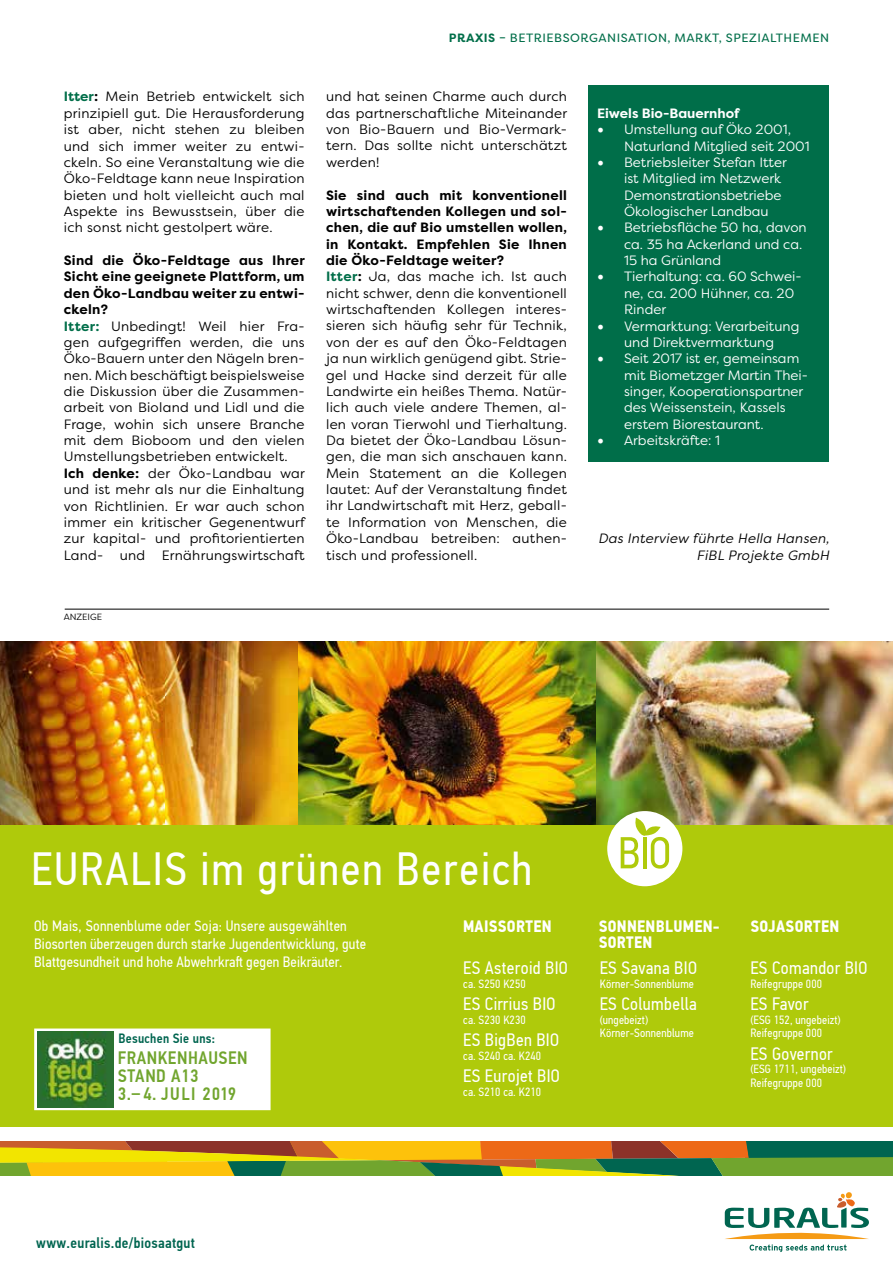
<style>
.page{position:relative;width:893px;height:1263px;background:#fff}
.page>*{position:absolute;margin:0;border:0;box-sizing:border-box;transform-origin:0 0}
.t1{font:46.5px "PF Din Text Cond Pro";letter-spacing:.04em;color:#fff}
.t2{font:18px "PF Din Text Cond Pro";letter-spacing:.02em;color:#fff}
.t3{font:500 18px/18px "PF Din Text Cond Pro";letter-spacing:.03em;color:#71a52e}
.t4{font:700 16.5px/16.5px "PF Din Text Cond Pro";letter-spacing:.02em;color:#fff}
.t5{font:15px/18px "PF Din Text Cond Pro";letter-spacing:.01em;color:#fff}
.t6{font:500 15px "PF Din Text Cond Pro";letter-spacing:.02em;color:#006550}
.t7{font:13.5px/16.4px "Filson Pro";letter-spacing:.02em;color:#000;text-align:justify}
.t8{font:13.5px/16.4px "Filson Pro";color:#fff}
.t9{font:italic 13.5px/16.4px "Filson Pro";letter-spacing:.02em;color:#000;text-align:right}
.t10{font:700 13.5px "Filson Pro";color:#fff}
.t11{font:500 13.5px "PF Din Text Cond Pro";letter-spacing:.02em;color:#006550}
.t12{font:12px/13.5px "PF Din Text Cond Pro";letter-spacing:.01em;color:#fff}
.t13{font:12px "Filson Pro";letter-spacing:.045em;color:#006e49}
.t14{font:9px "Filson Pro";color:#000}
.s1{font-weight:700}
.s2{font-weight:700;color:#006e49}
.s3{font-family:"Minion Pro";font-size:18px}
</style>
<div class="page">
<div style="left:588px;top:85px;width:241px;height:376px;background:#006e49"></div>
<svg style="left:725px;top:1192px;width:144px;height:60px"></svg>
<img style="left:0;top:641px;width:893px;height:184px">
<div style="left:0;top:825px;width:893px;height:301px;background:#afca0b"></div>
<div style="left:607px;top:811px;width:75px;height:75px;background:#fff;border-radius:50%"></div>
<svg style="left:621px;top:818px;width:48px;height:51px"></svg>
<div style="left:36px;top:1030px;width:233px;height:79px;background:#fff"></div>
<div style="left:34px;top:1028px;width:237px;height:82px;border:3px solid #fff"></div>
<svg style="left:0;top:1142px;width:893px;height:34px;background:#9d9125"></svg>
<img style="left:37px;top:1031px;width:77px;height:76px">
<hr style="left:65px;top:609px;width:764px;height:1px;background:#000">
<p class="t13" style="left:449px;top:33px;width:382px"><span class="s1">PRAXIS</span> – BETRIEBSORGANISATION, MARKT, SPEZIALTHEMEN</p>
<p class="t7" style="left:64px;top:89px;width:242px"><span class="s2">Itter</span><span class="s1">:</span> Mein Betrieb entwickelt sich prinzipiell gut. Die Herausforderung ist aber, nicht stehen zu bleiben und sich immer weiter zu entwi&shy;ckeln. So eine Veranstaltung wie die Öko-Feldtage kann neue Inspiration bieten und holt vielleicht auch mal Aspekte ins Bewusstsein, über die ich sonst nicht gestolpert wäre.</p>
<p class="t7" style="left:64px;top:253px;width:243px;text-align:left"><span class="s1">Sind die Öko-Feldtage aus Ihrer<br>Sicht eine geeignete Plattform, um den Öko-Landbau weiter zu entwi&shy;ckeln?<br></span><span class="s2">Itter:</span> Unbedingt! Weil hier Fra&shy;gen aufgegriffen werden, die uns<br>Öko-Bauern unter den Nägeln bren&shy;nen. Mich beschäftigt beispielsweise die Diskussion über die Zusammen&shy;arbeit von Bioland und Lidl und die<br>Frage, wohin sich unsere Branche mit dem Bioboom und den vielen<br>Umstellungsbetrieben entwickelt.<br><span class="s1">Ich denke:</span> der Öko-Landbau war und ist mehr als nur die Einhaltung von Richtlinien. Er war auch schon immer ein kritischer Gegenentwurf zur kapital- und profitorientierten<br>Land- und Ernährungswirtschaft</p>
<p class="t7" style="left:326px;top:89px;width:243px">und hat seinen Charme auch durch das partnerschaftliche Miteinander von Bio-Bauern und Bio-Vermark&shy;tern. Das sollte nicht unterschätzt werden!</p>
<p class="t7" style="left:326px;top:187px;width:242px;text-align:left"><span class="s1">Sie sind auch mit konventionell wirtschaftenden Kollegen und sol&shy;chen, die auf Bio umstellen wollen, in Kontakt. Empfehlen Sie Ihnen die Öko-Feldtage weiter?<br></span><span class="s2">Itter</span><span class="s1">:</span> Ja, das mache ich. Ist auch nicht schwer, denn die konventionell wirtschaftenden Kollegen interes&shy;sieren sich häufig sehr für Technik, von der es auf den Öko-Feldtagen ja nun wirklich genügend gibt. Strie&shy;gel und Hacke sind derzeit für alle Landwirte ein heißes Thema. Natür&shy;lich auch viele andere Themen, al&shy;len voran Tierwohl und Tierhaltung.<br>Da bietet der Öko-Landbau Lösun&shy;gen, die man sich anschauen kann.<br>Mein Statement an die Kollegen lautet: Auf der Veranstaltung findet ihr Landwirtschaft mit Herz, geball&shy;te Information von Menschen, die Öko-Landbau betreiben: authen&shy;tisch und professionell.</p>
<p class="t10" style="left:597px;top:106px;width:144px">Eiwels Bio-Bauernhof</p>
<p class="t8" style="left:624px;top:122px;width:187px;text-indent:-27px"><span class="s3">•</span> Umstellung auf Öko 2001,<br>Naturland Mitglied seit 2001</p>
<p class="t8" style="left:624px;top:154px;width:164px;text-indent:-27px"><span class="s3">•</span> Betriebsleiter Stefan Itter ist Mitglied im Netzwerk<br>Demonstrationsbetriebe<br>Ökologischer Landbau</p>
<p class="t8" style="left:624px;top:220px;width:184px;text-indent:-27px"><span class="s3">•</span> Betriebsfläche 50 ha, davon ca. 35 ha Ackerland und ca.<br>15 ha Grünland</p>
<p class="t8" style="left:624px;top:269px;width:179px;text-indent:-27px"><span class="s3">•</span> Tierhaltung: ca. 60 Schwei&shy;ne, ca. 200 Hühner, ca. 20<br>Rinder</p>
<p class="t8" style="left:597px;top:318px;width:204px;text-align:center"><span class="s3">•</span> Vermarktung: Verarbeitung und Direktvermarktung</p>
<p class="t8" style="left:624px;top:351px;width:185px;text-indent:-27px"><span class="s3">•</span> Seit 2017 ist er, gemeinsam mit Biometzger Martin Thei&shy;singer, Kooperationspartner des Weissenstein, Kassels erstem Biorestaurant.</p>
<p class="t8" style="left:597px;top:433px;width:124px"><span class="s3">•</span> Arbeitskräfte: 1</p>
<p class="t9" style="left:598px;top:531px;width:233px">Das Interview führte Hella Hansen,<br>FiBL Projekte GmbH</p>
<p class="t14" style="left:64px;top:612px;width:40px">ANZEIGE</p>
<h1 class="t1" style="left:31px;top:851px;width:503px">EURALIS im grünen Bereich</h1>
<p class="t5" style="left:34px;top:918px;width:333px">Ob Mais, Sonnenblume oder Soja: Unsere ausgewählten<br>Biosorten überzeugen durch starke Jugendentwicklung, gute<br>Blattgesundheit und hohe Abwehrkraſt gegen Beikräuter.</p>
<p class="t4" style="left:463px;top:918px;width:90px">MAISSORTEN</p>
<h2 class="t2" style="left:463px;top:961px;width:106px">ES Asteroid BIO</h2>
<p class="t12" style="left:463px;top:978px;width:64px">ca. S250 K250</p>
<h2 class="t2" style="left:463px;top:997px;width:94px">ES Cirrius BIO</h2>
<p class="t12" style="left:463px;top:1014px;width:64px">ca. S230 K230</p>
<h2 class="t2" style="left:463px;top:1033px;width:97px">ES BigBen BIO</h2>
<p class="t12" style="left:463px;top:1050px;width:79px">ca. S240 ca. K240</p>
<h2 class="t2" style="left:463px;top:1069px;width:98px">ES Eurojet BIO</h2>
<p class="t12" style="left:463px;top:1086px;width:79px">ca. S210 ca. K210</p>
<p class="t11" style="left:118px;top:1033px;width:98px">Besuchen Sie uns:</p>
<h2 class="t3" style="left:118px;top:1050px;width:131px">FRANKENHAUSEN<br>STAND A13<br>3.– 4. JULI 2019</h2>
<p class="t4" style="left:599px;top:918px;width:123px">SONNENBLUMEN-<br>SORTEN</p>
<h2 class="t2" style="left:600px;top:961px;width:99px">ES Savana BIO</h2>
<p class="t12" style="left:600px;top:978px;width:96px">Körner-Sonnenblume</p>
<h2 class="t2" style="left:600px;top:997px;width:99px">ES Columbella</h2>
<p class="t12" style="left:600px;top:1014px;width:96px">(ungebeizt)<br>Körner-Sonnenblume</p>
<p class="t4" style="left:750px;top:918px;width:90px">SOJASORTEN</p>
<h2 class="t2" style="left:750px;top:961px;width:119px">ES Comandor BIO</h2>
<p class="t12" style="left:750px;top:978px;width:73px">Reifegruppe 000</p>
<h2 class="t2" style="left:750px;top:997px;width:60px">ES Favor</h2>
<p class="t12" style="left:750px;top:1014px;width:92px">(ESG 152, ungebeizt)<br>Reifegruppe 000</p>
<h2 class="t2" style="left:750px;top:1047px;width:84px">ES Governor</h2>
<p class="t12" style="left:750px;top:1063px;width:97px">(ESG 1711, ungebeizt)<br>Reifegruppe 000</p>
<p class="t6" style="left:36px;top:1237px;width:160px">www.euralis.de/biosaatgut</p>
</div>
